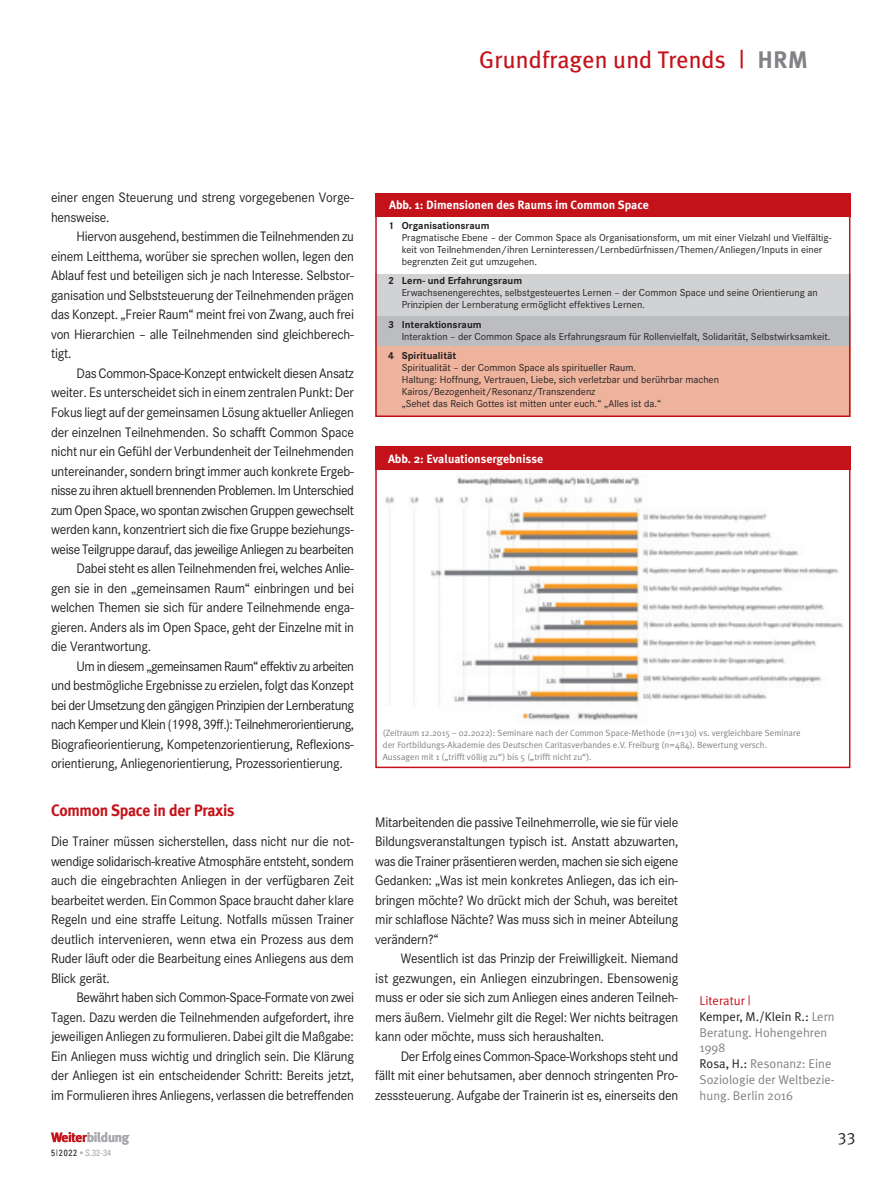
<style>
.page{position:relative;width:893px;height:1191px;background:#fff}
.page>*{position:absolute;margin:0;border:0;box-sizing:border-box;transform-origin:0 0}
.t1{font:24px "Meta Plus";letter-spacing:.005em;color:#c4121a}
.t2{font:700 16.5px "Meta Plus";letter-spacing:-.015em;color:#c4121a;scale:.95 1}
.t3{font:16.5px "Meta Plus Normal Caps";color:#231f20}
.t4{font:14.25px/19.5px "Corporate SOT";letter-spacing:-.015em;color:#231f20;text-align:justify;scale:.95 1}
.t5{font:14.25px "Corporate SOT";letter-spacing:-.035em;color:#231f20;scale:.95 1}
.t6{font:700 13.5px "Meta Plus";letter-spacing:-.025em;color:#a8a9ad}
.t7{font:12.75px/15.8px "Meta Plus Normal";color:#808285}
.t8{font:700 12px "Meta Plus";color:#fff}
.t9{font:10.5px/12px "Corporate S";color:#231f20}
.t10{font:700 10.5px "Corporate S";color:#231f20}
.t11{font:9px/12px "Meta Plus Normal";color:#808285}
.t12{font:condensed 9px "Univers";letter-spacing:.09em;color:#a8a9ad}
.s1{font-weight:700;color:#808285}
.s2{color:#c4121a}
.s3{color:#231f20}
</style>
<div class="page">
<div style="left:375px;top:274px;width:475px;height:42px;background:#d1d2d4"></div>
<div style="left:375px;top:316px;width:475px;height:31px;background:#bcbdc0"></div>
<div style="left:375px;top:347px;width:475px;height:70px;background:#edb39d"></div>
<div style="left:375px;top:214px;width:475px;height:203px;border:2px solid #c4121a"></div>
<div style="left:375px;top:193px;width:475px;height:23px;background:#c4121a"></div>
<img style="left:385px;top:475px;width:459px;height:246px">
<div style="left:375px;top:468px;width:475px;height:300px;border:2px solid #c4121a"></div>
<div style="left:375px;top:447px;width:475px;height:23px;background:#c4121a"></div>
<h1 class="t1" style="left:479px;top:50px;width:330px">Grundfragen und Trends | <span class="s1">HRM</span></h1>
<p class="t4" style="left:51px;top:189px;width:320px">einer engen Steuerung und streng vorgegebenen Vorge&shy;hensweise.</p>
<p class="t4" style="left:51px;top:228px;width:320px;text-indent:26px">Hiervon ausgehend, bestimmen die Teilnehmenden zu einem Leitthema, worüber sie sprechen wollen, legen den Ablauf fest und beteiligen sich je nach Interesse. Selbstor&shy;ganisation und Selbststeuerung der Teilnehmenden prägen das Konzept. „Freier Raum“ meint frei von Zwang, auch frei von Hierarchien – alle Teilnehmenden sind gleichberech&shy;tigt.</p>
<p class="t4" style="left:77px;top:365px;width:294px">Das Common-Space-Konzept entwickelt diesen Ansatz</p>
<p class="t4" style="left:51px;top:384px;width:320px">weiter. Es unterscheidet sich in einem zentralen Punkt: Der</p>
<p class="t4" style="left:51px;top:404px;width:320px">Fokus liegt auf der gemeinsamen Lösung aktueller Anliegen</p>
<p class="t4" style="left:51px;top:423px;width:320px">der einzelnen Teilnehmenden. So schafft Common Space</p>
<p class="t4" style="left:51px;top:443px;width:320px">nicht nur ein Gefühl der Verbundenheit der Teilnehmenden</p>
<p class="t4" style="left:51px;top:462px;width:320px">untereinander, sondern bringt immer auch konkrete Ergeb-</p>
<p class="t5" style="left:51px;top:485px;width:320px">nisse zu ihren aktuell brennenden Problemen. Im Unterschied</p>
<p class="t4" style="left:51px;top:501px;width:320px">zum Open Space, wo spontan zwischen Gruppen gewechselt</p>
<p class="t4" style="left:51px;top:521px;width:320px">werden kann, konzentriert sich die fixe Gruppe beziehungs-</p>
<p class="t5" style="left:51px;top:544px;width:320px">weise Teilgruppe darauf, das jeweilige Anliegen zu bearbeiten</p>
<p class="t4" style="left:77px;top:560px;width:293px">Dabei steht es allen Teilnehmenden frei, welches Anlie-</p>
<p class="t4" style="left:51px;top:579px;width:320px">gen sie in den „gemeinsamen Raum“ einbringen und bei</p>
<p class="t4" style="left:51px;top:599px;width:320px">welchen Themen sie sich für andere Teilnehmende enga-</p>
<p class="t4" style="left:51px;top:618px;width:320px">gieren. Anders als im Open Space, geht der Einzelne mit in</p>
<p class="t4" style="left:51px;top:638px;width:107px">die Verantwortung.</p>
<p class="t5" style="left:77px;top:661px;width:294px">Um in diesem „gemeinsamen Raum“ effektiv zu arbeiten</p>
<p class="t4" style="left:51px;top:677px;width:320px">und bestmögliche Ergebnisse zu erzielen, folgt das Konzept</p>
<p class="t5" style="left:51px;top:700px;width:320px">bei der Umsetzung den gängigen Prinzipien der Lernberatung</p>
<p class="t5" style="left:51px;top:719px;width:320px">nach Kemper und Klein (1998, 39ff.): Teilnehmerorientierung,</p>
<p class="t4" style="left:51px;top:735px;width:320px">Biografieorientierung, Kompetenzorientierung, Reflexions-</p>
<p class="t4" style="left:51px;top:755px;width:309px">orientierung, Anliegenorientierung, Prozessorientierung.</p>
<p class="t2" style="left:51px;top:804px;width:195px">Common Space in der Praxis</p>
<p class="t4" style="left:51px;top:833px;width:320px">Die Trainer müssen sicherstellen, dass nicht nur die not&shy;wendige solidarisch-kreative Atmosphäre entsteht, sondern auch die eingebrachten Anliegen in der verfügbaren Zeit bearbeitet werden. Ein Common Space braucht daher klare Regeln und eine straffe Leitung. Notfalls müssen Trainer deutlich intervenieren, wenn etwa ein Prozess aus dem Ruder läuft oder die Bearbeitung eines Anliegens aus dem Blick gerät.</p>
<p class="t4" style="left:51px;top:989px;width:320px;text-indent:26px">Bewährt haben sich Common-Space-Formate von zwei Tagen. Dazu werden die Teilnehmenden aufgefordert, ihre jeweiligen Anliegen zu formulieren. Dabei gilt die Maßgabe:<br>Ein Anliegen muss wichtig und dringlich sein. Die Klärung der Anliegen ist ein entscheidender Schritt: Bereits jetzt, im Formulieren ihres Anliegens, verlassen die betreffenden</p>
<p class="t8" style="left:389px;top:200px;width:261px">Abb. 1: Dimensionen des Raums im Common Space</p>
<p class="t10" style="left:388px;top:222px;width:103px">1 Organisationsraum</p>
<p class="t9" style="left:402px;top:232px;width:431px">Pragmatische Ebene – der Common Space als Organisationsform, um mit einer Vielzahl und Vielfältig&shy;keit von Teilnehmenden/ihren Lerninteressen/Lernbedürfnissen/Themen/Anliegen/Inputs in einer begrenzten Zeit gut umzugehen.</p>
<p class="t10" style="left:388px;top:277px;width:136px">2 Lern- und Erfahrungsraum</p>
<p class="t9" style="left:402px;top:288px;width:417px">Erwachsenengerechtes, selbstgesteuertes Lernen – der Common Space und seine Orientierung an<br>Prinzipien der Lernberatung ermöglicht effektives Lernen.</p>
<p class="t10" style="left:388px;top:321px;width:95px">3 Interaktionsraum</p>
<p class="t9" style="left:402px;top:331px;width:430px">Interaktion – der Common Space als Erfahrungsraum für Rollenvielfalt, Solidarität, Selbstwirksamkeit.</p>
<p class="t10" style="left:388px;top:352px;width:70px">4 Spiritualität</p>
<p class="t9" style="left:402px;top:363px;width:319px">Spiritualität – der Common Space als spiritueller Raum.<br>Haltung: Hoffnung, Vertrauen, Liebe, sich verletzbar und berührbar machen Kairos/Bezogenheit/Resonanz/Transzendenz<br>„Sehet das Reich Gottes ist mitten unter euch.“ „Alles ist da.“</p>
<p class="t8" style="left:388px;top:453px;width:157px">Abb. 2: Evaluationsergebnisse</p>
<p class="t11" style="left:383px;top:727px;width:419px">(Zeitraum 12.2015 – 02.2022): Seminare nach der Common Space-Methode (n=130) vs. vergleichbare Seminare der Fortbildungs-Akademie des Deutschen Caritasverbandes e.V. Freiburg (n=484). Bewertung versch.<br>Aussagen mit 1 („trifft völlig zu“) bis 5 („trifft nicht zu“).</p>
<p class="t4" style="left:375px;top:813px;width:320px">Mitarbeitenden die passive Teilnehmerrolle, wie sie für viele Bildungsveranstaltungen typisch ist. Anstatt abzuwarten, was die Trainer präsentieren werden, machen sie sich eigene Gedanken: „Was ist mein konkretes Anliegen, das ich ein&shy;bringen möchte? Wo drückt mich der Schuh, was bereitet mir schlaflose Nächte? Was muss sich in meiner Abteilung verändern?“</p>
<p class="t4" style="left:375px;top:950px;width:320px;text-indent:26px">Wesentlich ist das Prinzip der Freiwilligkeit. Niemand ist gezwungen, ein Anliegen einzubringen. Ebensowenig muss er oder sie sich zum Anliegen eines anderen Teilneh&shy;mers äußern. Vielmehr gilt die Regel: Wer nichts beitragen kann oder möchte, muss sich heraushalten.</p>
<p class="t4" style="left:375px;top:1047px;width:320px;text-indent:26px">Der Erfolg eines Common-Space-Workshops steht und fällt mit einer behutsamen, aber dennoch stringenten Pro&shy;zesssteuerung. Aufgabe der Trainerin ist es, einerseits den</p>
<p class="t7" style="left:699px;top:993px;width:137px"><span class="s2">Literatur |<br></span><span class="s3">Kemper, M./Klein R.:</span> Lern<br>Beratung. Hohengehren<br>1998<br><span class="s3">Rosa, H.:</span> Resonanz: Eine<br>Soziologie der Weltbezie&shy;hung. Berlin 2016</p>
<p class="t6" style="left:51px;top:1132px;width:80px"><span class="s2">Weiter</span>bildung</p>
<p class="t3" style="left:838px;top:1129px;width:19px">33</p>
<p class="t12" style="left:51px;top:1149px;width:62px"><span class="s3">5|2022</span> • S.32-34</p>
</div>
